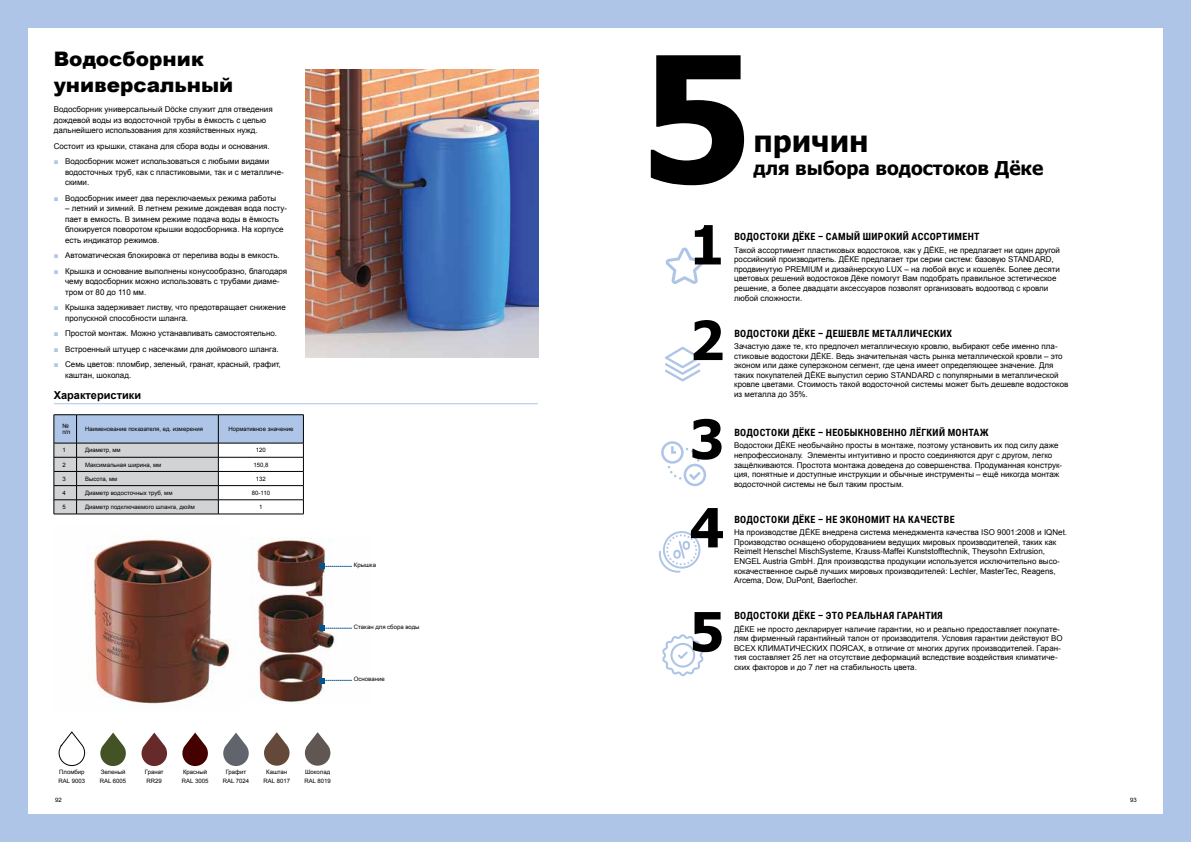
<style>
.page{position:relative;width:1191px;height:842px;background:#aec5e7}
.page>*{position:absolute;margin:0;border:0;box-sizing:border-box;transform-origin:0 0}
.t1{font:700 54px/97.2px "Tahoma";color:#000;text-align:justify}
.t2{font:700 30px "Tahoma";color:#000}
.t3{font:900 20px/26px "Arial";color:#000}
.t4{font:700 19px "Tahoma";color:#000}
.t5{font:700 11px "Arial";color:#000}
.t6{font:700 10px "Roboto Condensed";letter-spacing:.035em;color:#000}
.t7{font:8px/9.6px "Arial";color:#000}
.t8{font:6px/9px "Arial";color:#000}
.s1{font-weight:900;color:#aec5e7}
</style>
<div class="page">
<div style="left:28px;top:28px;width:1134px;height:786px;background:#fff"></div>
<hr style="left:54px;top:403px;width:484px;height:1px;background:#aec5e7">
<svg style="left:54px;top:415px;width:250px;height:100px"></svg>
<hr style="left:77px;top:514px;width:141px;height:1px;background:#000">
<hr style="left:218px;top:514px;width:85px;height:1px;background:#000">
<img style="left:305px;top:69px;width:233px;height:288px">
<img style="left:93px;top:535px;width:144px;height:169px">
<img style="left:251px;top:538px;width:84px;height:166px">
<svg style="left:319px;top:564px;width:33px;height:5px"></svg>
<svg style="left:319px;top:626px;width:33px;height:5px"></svg>
<svg style="left:319px;top:678px;width:33px;height:5px"></svg>
<svg style="left:59px;top:732px;width:26px;height:34px"></svg>
<svg style="left:305px;top:732px;width:25px;height:34px"></svg>
<svg style="left:264px;top:732px;width:25px;height:34px"></svg>
<svg style="left:100px;top:732px;width:26px;height:34px"></svg>
<svg style="left:141px;top:732px;width:26px;height:34px"></svg>
<svg style="left:223px;top:732px;width:26px;height:34px"></svg>
<svg style="left:182px;top:732px;width:26px;height:34px"></svg>
<svg style="left:662px;top:634px;width:41px;height:42px"></svg>
<svg style="left:659px;top:531px;width:41px;height:42px"></svg>
<svg style="left:661px;top:441px;width:45px;height:45px"></svg>
<svg style="left:665px;top:347px;width:35px;height:34px"></svg>
<svg style="left:665px;top:248px;width:39px;height:36px"></svg>
<svg style="left:651px;top:55px;width:93px;height:130px"></svg>
<h3 class="t3" style="left:54px;top:45px;width:181px">Водосборник универсальный</h3>
<p class="t7" style="left:54px;top:105px;width:220px;line-height:10.4px">Водосборник универсальный Döcke служит для отведения дождевой воды из водосточной трубы в ёмкость с целью дальнейшего использования для хозяйственных нужд.</p>
<p class="t7" style="left:54px;top:141px;width:217px">Состоит из крышки, стакана для сбора воды и основания.</p>
<p class="t7" style="left:65px;top:157px;width:220px;line-height:10.4px;text-indent:-11px"><span class="s1">■</span> Водосборник может использоваться с любыми видами водосточных труб, как с пластиковыми, так и с металличе&shy;скими.</p>
<p class="t7" style="left:54px;top:193px;width:224px"><span class="s1">■</span> Водосборник имеет два переключаемых режима работы</p>
<p class="t7" style="left:65px;top:203px;width:223px;line-height:10.4px">– летний и зимний. В летнем режиме дождевая вода посту&shy;пает в емкость. В зимнем режиме подача воды в ёмкость блокируется поворотом крышки водосборника. На корпусе есть индикатор режимов.</p>
<p class="t7" style="left:54px;top:251px;width:227px"><span class="s1">■</span> Автоматическая блокировка от перелива воды в емкость.</p>
<p class="t7" style="left:65px;top:266px;width:224px;line-height:10.4px;text-indent:-11px"><span class="s1">■</span> Крышка и основание выполнены конусообразно, благодаря чему водосборник можно использовать с трубами диаме&shy;тром от 80 до 110 мм.</p>
<p class="t7" style="left:65px;top:302px;width:222px;line-height:10.4px;text-indent:-11px"><span class="s1">■</span> Крышка задерживает листву, что предотвращает снижение пропускной способности шланга.</p>
<p class="t7" style="left:54px;top:329px;width:225px"><span class="s1">■</span> Простой монтаж. Можно устанавливать самостоятельно.</p>
<p class="t7" style="left:54px;top:344px;width:226px"><span class="s1">■</span> Встроенный штуцер с насечками для дюймового шланга.</p>
<p class="t7" style="left:65px;top:359px;width:217px;line-height:10.4px;text-indent:-11px"><span class="s1">■</span> Семь цветов: пломбир, зеленый, гранат, красный, графит, каштан, шоколад.</p>
<h3 class="t5" style="left:54px;top:387px;width:89px">Характеристики</h3>
<p class="t8" style="left:62px;top:423px;width:10px;line-height:6px">№ п/п</p>
<p class="t8" style="left:85px;top:425px;width:119px">Наименование показателя, ед. измерения</p>
<p class="t8" style="left:228px;top:425px;width:67px">Нормативное значение</p>
<p class="t8" style="left:62px;top:446px;width:5px">1</p>
<p class="t8" style="left:85px;top:446px;width:37px">Диаметр, мм</p>
<p class="t8" style="left:256px;top:446px;width:12px">120</p>
<p class="t8" style="left:62px;top:460px;width:5px">2</p>
<p class="t8" style="left:85px;top:460px;width:78px">Максимальная ширина, мм</p>
<p class="t8" style="left:253px;top:460px;width:17px">150,8</p>
<p class="t8" style="left:62px;top:474px;width:5px">3</p>
<p class="t8" style="left:85px;top:474px;width:34px">Высота, мм</p>
<p class="t8" style="left:256px;top:474px;width:12px">132</p>
<p class="t8" style="left:62px;top:488px;width:5px">4</p>
<p class="t8" style="left:85px;top:488px;width:89px">Диаметр водосточных труб, мм</p>
<p class="t8" style="left:252px;top:488px;width:20px">80-110</p>
<p class="t8" style="left:62px;top:502px;width:5px">5</p>
<p class="t8" style="left:85px;top:502px;width:111px">Диаметр подключаемого шланга, дюйм</p>
<p class="t8" style="left:259px;top:502px;width:5px">1</p>
<p class="t8" style="left:354px;top:560px;width:24px">Крышка</p>
<p class="t8" style="left:354px;top:622px;width:67px">Стакан для сбора воды</p>
<p class="t8" style="left:354px;top:674px;width:32px">Основание</p>
<p class="t8" style="left:59px;top:767px;width:28px">Пломбир<br>RAL 9003</p>
<p class="t8" style="left:304px;top:767px;width:28px">Шоколад<br>RAL 8019</p>
<p class="t8" style="left:100px;top:767px;width:28px">Зеленый<br>RAL 6005</p>
<p class="t8" style="left:182px;top:767px;width:28px">Красный<br>RAL 3005</p>
<p class="t8" style="left:145px;top:767px;width:20px">Гранат<br>RR29</p>
<p class="t8" style="left:223px;top:767px;width:28px;text-align:center">Графит<br>RAL 7024</p>
<p class="t8" style="left:263px;top:767px;width:28px;text-align:center">Каштан<br>RAL 8017</p>
<h2 class="t2" style="left:753px;top:120px;width:117px">причин</h2>
<h3 class="t4" style="left:753px;top:155px;width:291px">для выбора водостоков Дёке</h3>
<h1 class="t1" style="left:689px;top:193px;width:36px">1<br>2<br>3</h1>
<h1 class="t1" style="left:689px;top:472px;width:36px;line-height:104px">4<br>5</h1>
<p class="t6" style="left:734px;top:230px;width:247px">ВОДОСТОКИ ДЁКЕ – САМЫЙ ШИРОКИЙ АССОРТИМЕНТ</p>
<p class="t7" style="left:734px;top:245px;width:327px">Такой ассортимент пластиковых водостоков, как у ДЁКЕ, не предлагает ни один другой российский производитель. ДЁКЕ предлагает три серии систем: базовую STANDАRD, продвинутую PREMIUM и дизайнерскую LUX – на любой вкус и кошелёк. Более десяти цветовых решений водостоков Дёке помогут Вам подобрать правильное эстетическое решение, а более двадцати аксессуаров позволят организовать водоотвод с кровли любой сложности.</p>
<p class="t6" style="left:734px;top:326px;width:219px">ВОДОСТОКИ ДЁКЕ – ДЕШЕВЛЕ МЕТАЛЛИЧЕСКИХ</p>
<p class="t7" style="left:734px;top:341px;width:336px">Зачастую даже те, кто предпочел металлическую кровлю, выбирают себе именно пла&shy;стиковые водостоки ДЁКЕ. Ведь значительная часть рынка металлической кровли – это эконом или даже суперэконом сегмент, где цена имеет определяющее значение. Для таких покупателей ДЁКЕ выпустил серию STANDARD с популярными в металлической кровле цветами. Стоимость такой водосточной системы может быть дешевле водостоков из металла до 35%.</p>
<p class="t6" style="left:734px;top:425px;width:256px">ВОДОСТОКИ ДЁКЕ – НЕОБЫКНОВЕННО ЛЁГКИЙ МОНТАЖ</p>
<p class="t7" style="left:734px;top:441px;width:329px">Водостоки ДЁКЕ необычайно просты в монтаже, поэтому установить их под силу даже непрофессионалу. Элементы интуитивно и просто соединяются друг с другом, легко защёлкиваются. Простота монтажа доведена до совершенства. Продуманная конструк&shy;ция, понятные и доступные инструкции и обычные инструменты – ещё никогда монтаж водосточной системы не был таким простым.</p>
<p class="t6" style="left:734px;top:512px;width:222px">ВОДОСТОКИ ДЁКЕ – НЕ ЭКОНОМИТ НА КАЧЕСТВЕ</p>
<p class="t7" style="left:734px;top:528px;width:334px">На производстве ДЁКЕ внедрена система менеджмента качества ISO 9001:2008 и IQNet.<br>Производство оснащено оборудованием ведущих мировых производителей, таких как Reimelt Henschel MischSysteme, Krauss-Maffei Kunststofftechnik, Theysohn Extrusion, ENGEL Austria GmbH. Для производства продукции используется исключительно высо&shy;кокачественное сырьё лучших мировых производителей: Lechler, MasterTec, Reagens, Arcema, Dow, DuPont, Baerlocher.</p>
<p class="t6" style="left:734px;top:609px;width:210px">ВОДОСТОКИ ДЁКЕ – ЭТО РЕАЛЬНАЯ ГАРАНТИЯ</p>
<p class="t7" style="left:734px;top:624px;width:330px">ДЁКЕ не просто декларирует наличие гарантии, но и реально предоставляет покупате&shy;лям фирменный гарантийный талон от производителя. Условия гарантии действуют ВО ВСЕХ КЛИМАТИЧЕСКИХ ПОЯСАХ, в отличие от многих других производителей. Гаран&shy;тия составляет 25 лет на отсутствие деформаций вследствие воздействия климатиче&shy;ских факторов и до 7 лет на стабильность цвета.</p>
<p class="t8" style="left:55px;top:796px;width:8px">92</p>
<p class="t8" style="left:1130px;top:796px;width:8px">93</p>
</div>
